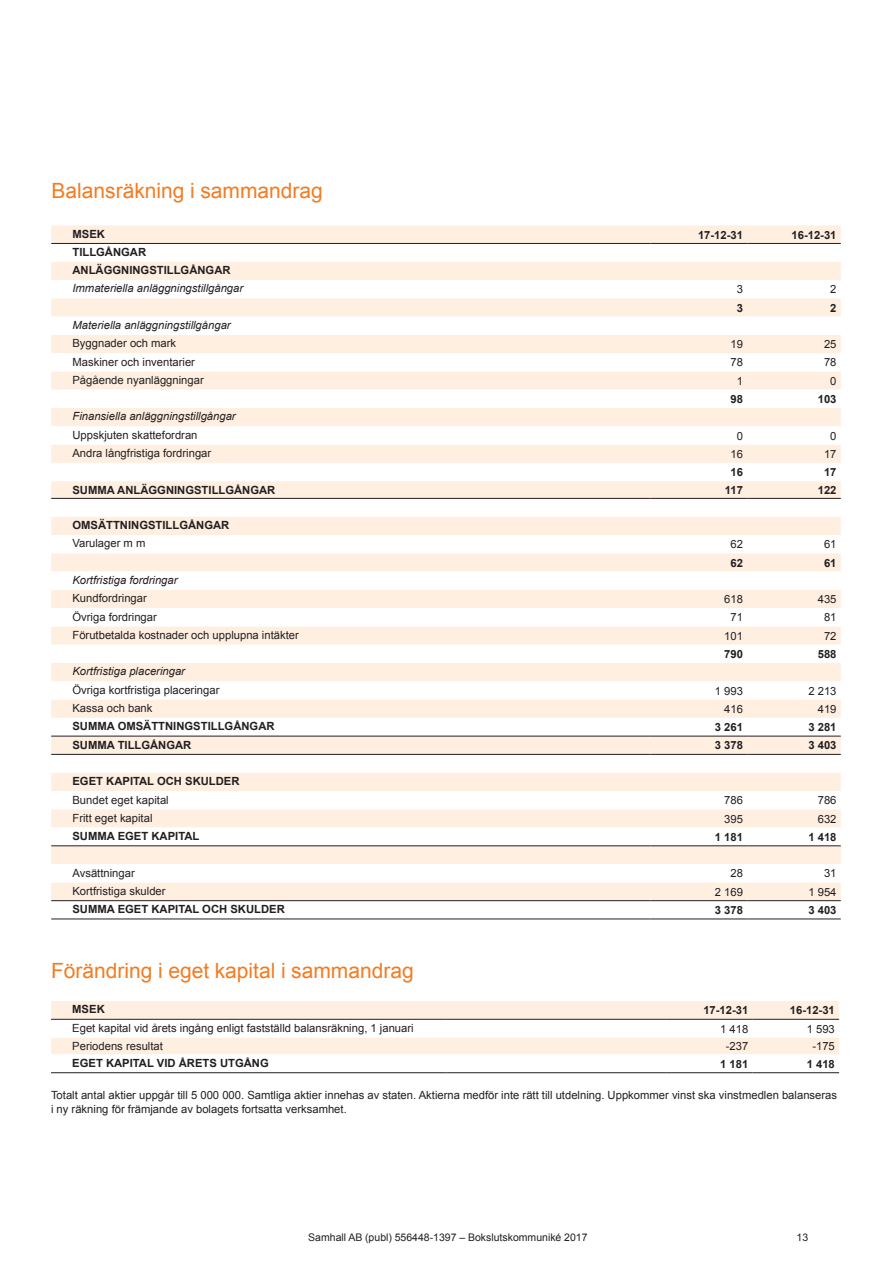
<style>
.page{position:relative;width:893px;height:1263px;background:#fff}
.page>*{position:absolute;margin:0;border:0;box-sizing:border-box;transform-origin:0 0}
.t1{font:21px "Arial";color:#f47b21}
.t2{font:11.25px/14.2px "Arial";color:#231f20}
.t3{font:700 11.25px/18.3px "Arial";color:#231f20}
.t4{font:italic 11.25px "Arial";color:#231f20}
.t5{font:10.5px "Arial";color:#231f20}
</style>
<div class="page">
<svg style="left:51px;top:225px;width:790px;height:18px;fill:#feefe1"></svg>
<svg style="left:51px;top:262px;width:790px;height:640px;fill:#feefe1"></svg>
<svg style="left:51px;top:681px;width:790px;height:164px"></svg>
<hr style="left:51px;top:243px;width:600px;height:1px;background:#231f20">
<hr style="left:651px;top:243px;width:96px;height:1px;background:#231f20">
<hr style="left:747px;top:243px;width:94px;height:1px;background:#231f20">
<hr style="left:51px;top:498px;width:600px;height:1px;background:#231f20">
<hr style="left:651px;top:498px;width:96px;height:1px;background:#231f20">
<hr style="left:747px;top:498px;width:94px;height:1px;background:#231f20">
<hr style="left:51px;top:736px;width:600px;height:1px;background:#231f20">
<hr style="left:651px;top:736px;width:96px;height:1px;background:#231f20">
<hr style="left:747px;top:736px;width:94px;height:1px;background:#231f20">
<hr style="left:51px;top:754px;width:600px;height:1px;background:#231f20">
<hr style="left:651px;top:754px;width:96px;height:1px;background:#231f20">
<hr style="left:747px;top:754px;width:94px;height:1px;background:#231f20">
<hr style="left:51px;top:900px;width:600px;height:1px;background:#231f20">
<hr style="left:651px;top:900px;width:96px;height:1px;background:#231f20">
<hr style="left:747px;top:900px;width:94px;height:1px;background:#231f20">
<hr style="left:51px;top:918px;width:600px;height:1px;background:#231f20">
<hr style="left:651px;top:918px;width:96px;height:1px;background:#231f20">
<hr style="left:747px;top:918px;width:94px;height:1px;background:#231f20">
<hr style="left:51px;top:845px;width:600px;height:1px;background:#231f20">
<hr style="left:651px;top:845px;width:96px;height:1px;background:#231f20">
<hr style="left:747px;top:845px;width:94px;height:1px;background:#231f20">
<svg style="left:51px;top:1001px;width:788px;height:53px"></svg>
<hr style="left:51px;top:1019px;width:395px;height:1px;background:#231f20">
<hr style="left:446px;top:1019px;width:220px;height:1px;background:#231f20">
<hr style="left:666px;top:1019px;width:87px;height:1px;background:#231f20">
<hr style="left:753px;top:1019px;width:86px;height:1px;background:#231f20">
<hr style="left:51px;top:1072px;width:395px;height:1px;background:#231f20">
<hr style="left:446px;top:1072px;width:220px;height:1px;background:#231f20">
<hr style="left:666px;top:1072px;width:87px;height:1px;background:#231f20">
<hr style="left:753px;top:1072px;width:86px;height:1px;background:#231f20">
<h1 class="t1" style="left:52px;top:177px;width:273px">Balansräkning i sammandrag</h1>
<p class="t3" style="left:72px;top:225px;width:34px">MSEK</p>
<p class="t3" style="left:698px;top:226px;width:47px">17-12-31</p>
<p class="t3" style="left:791px;top:226px;width:47px">16-12-31</p>
<p class="t3" style="left:72px;top:243px;width:160px">TILLGÅNGAR<br>ANLÄGGNINGSTILLGÅNGAR</p>
<p class="t4" style="left:72px;top:281px;width:172px">Immateriella anläggningstillgångar</p>
<p class="t2" style="left:737px;top:282px;width:8px">3</p>
<p class="t2" style="left:830px;top:282px;width:8px">2</p>
<p class="t3" style="left:737px;top:299px;width:8px">3</p>
<p class="t3" style="left:830px;top:299px;width:8px">2</p>
<p class="t4" style="left:72px;top:318px;width:160px">Materiella anläggningstillgångar</p>
<p class="t2" style="left:72px;top:336px;width:105px">Byggnader och mark</p>
<p class="t2" style="left:731px;top:337px;width:14px">19</p>
<p class="t2" style="left:824px;top:337px;width:14px">25</p>
<p class="t2" style="left:72px;top:355px;width:124px">Maskiner och inventarier</p>
<p class="t2" style="left:731px;top:355px;width:14px">78</p>
<p class="t2" style="left:824px;top:355px;width:14px">78</p>
<p class="t2" style="left:72px;top:373px;width:133px">Pågående nyanläggningar</p>
<p class="t2" style="left:737px;top:374px;width:8px">1</p>
<p class="t2" style="left:830px;top:374px;width:8px">0</p>
<p class="t3" style="left:731px;top:390px;width:14px">98</p>
<p class="t3" style="left:818px;top:390px;width:20px">103</p>
<p class="t4" style="left:72px;top:409px;width:165px">Finansiella anläggningstillgångar</p>
<p class="t2" style="left:72px;top:428px;width:127px">Uppskjuten skattefordran</p>
<p class="t2" style="left:737px;top:429px;width:8px">0</p>
<p class="t2" style="left:830px;top:429px;width:8px">0</p>
<p class="t2" style="left:72px;top:446px;width:140px">Andra långfristiga fordringar</p>
<p class="t2" style="left:731px;top:447px;width:14px">16</p>
<p class="t2" style="left:824px;top:447px;width:14px">17</p>
<p class="t3" style="left:731px;top:463px;width:14px">16</p>
<p class="t3" style="left:824px;top:463px;width:14px">17</p>
<p class="t3" style="left:72px;top:481px;width:204px">SUMMA ANLÄGGNINGSTILLGÅNGAR</p>
<p class="t3" style="left:725px;top:481px;width:20px">117</p>
<p class="t3" style="left:818px;top:481px;width:20px">122</p>
<p class="t3" style="left:72px;top:516px;width:158px">OMSÄTTNINGSTILLGÅNGAR</p>
<p class="t2" style="left:72px;top:536px;width:74px">Varulager m m</p>
<p class="t2" style="left:731px;top:537px;width:14px">62</p>
<p class="t2" style="left:824px;top:537px;width:14px">61</p>
<p class="t3" style="left:731px;top:554px;width:14px">62</p>
<p class="t3" style="left:824px;top:554px;width:14px">61</p>
<p class="t4" style="left:72px;top:573px;width:107px">Kortfristiga fordringar</p>
<p class="t2" style="left:72px;top:591px;width:76px">Kundfordringar</p>
<p class="t2" style="left:724px;top:592px;width:20px">618</p>
<p class="t2" style="left:818px;top:592px;width:20px">435</p>
<p class="t2" style="left:72px;top:610px;width:86px">Övriga fordringar</p>
<p class="t2" style="left:731px;top:610px;width:14px">71</p>
<p class="t2" style="left:824px;top:610px;width:14px">81</p>
<p class="t2" style="left:72px;top:628px;width:228px">Förutbetalda kostnader och upplupna intäkter</p>
<p class="t2" style="left:724px;top:629px;width:20px">101</p>
<p class="t2" style="left:824px;top:629px;width:14px">72</p>
<p class="t3" style="left:724px;top:645px;width:20px">790</p>
<p class="t3" style="left:818px;top:645px;width:20px">588</p>
<p class="t4" style="left:72px;top:664px;width:114px">Kortfristiga placeringar</p>
<p class="t2" style="left:72px;top:683px;width:148px">Övriga kortfristiga placeringar</p>
<p class="t2" style="left:715px;top:684px;width:30px">1 993</p>
<p class="t2" style="left:808px;top:684px;width:30px">2 213</p>
<p class="t2" style="left:72px;top:701px;width:82px">Kassa och bank</p>
<p class="t2" style="left:724px;top:702px;width:20px">416</p>
<p class="t2" style="left:818px;top:702px;width:20px">419</p>
<p class="t3" style="left:72px;top:718px;width:204px">SUMMA OMSÄTTNINGSTILLGÅNGAR</p>
<p class="t3" style="left:715px;top:718px;width:30px">3 261</p>
<p class="t3" style="left:808px;top:718px;width:30px">3 281</p>
<p class="t3" style="left:72px;top:736px;width:120px">SUMMA TILLGÅNGAR</p>
<p class="t3" style="left:715px;top:737px;width:30px">3 378</p>
<p class="t3" style="left:808px;top:737px;width:30px">3 403</p>
<p class="t3" style="left:72px;top:772px;width:169px">EGET KAPITAL OCH SKULDER</p>
<p class="t2" style="left:72px;top:792px;width:98px">Bundet eget kapital</p>
<p class="t2" style="left:724px;top:793px;width:20px">786</p>
<p class="t2" style="left:818px;top:793px;width:20px">786</p>
<p class="t2" style="left:72px;top:811px;width:82px">Fritt eget kapital</p>
<p class="t2" style="left:724px;top:812px;width:20px">395</p>
<p class="t2" style="left:818px;top:812px;width:20px">632</p>
<p class="t3" style="left:72px;top:827px;width:128px">SUMMA EGET KAPITAL</p>
<p class="t3" style="left:715px;top:828px;width:30px">1 181</p>
<p class="t3" style="left:808px;top:828px;width:30px">1 418</p>
<p class="t2" style="left:72px;top:866px;width:64px">Avsättningar</p>
<p class="t2" style="left:731px;top:866px;width:14px">28</p>
<p class="t2" style="left:824px;top:866px;width:14px">31</p>
<p class="t2" style="left:72px;top:884px;width:95px">Kortfristiga skulder</p>
<p class="t2" style="left:715px;top:885px;width:30px">2 169</p>
<p class="t2" style="left:808px;top:885px;width:30px">1 954</p>
<p class="t3" style="left:72px;top:900px;width:214px">SUMMA EGET KAPITAL OCH SKULDER</p>
<p class="t3" style="left:715px;top:901px;width:30px">3 378</p>
<p class="t3" style="left:808px;top:901px;width:30px">3 403</p>
<h1 class="t1" style="left:51px;top:957px;width:364px">Förändring i eget kapital i sammandrag</h1>
<p class="t3" style="left:72px;top:1001px;width:34px">MSEK</p>
<p class="t3" style="left:703px;top:1001px;width:47px">17-12-31</p>
<p class="t3" style="left:790px;top:1001px;width:47px">16-12-31</p>
<p class="t2" style="left:72px;top:1021px;width:343px">Eget kapital vid årets ingång enligt fastställd balansräkning, 1 januari</p>
<p class="t2" style="left:720px;top:1021px;width:30px">1 418</p>
<p class="t2" style="left:807px;top:1021px;width:30px">1 593</p>
<p class="t2" style="left:72px;top:1039px;width:92px">Periodens resultat</p>
<p class="t2" style="left:726px;top:1039px;width:24px">-237</p>
<p class="t2" style="left:812px;top:1039px;width:24px">-175</p>
<p class="t3" style="left:72px;top:1054px;width:198px">EGET KAPITAL VID ÅRETS UTGÅNG</p>
<p class="t3" style="left:720px;top:1055px;width:30px">1 181</p>
<p class="t3" style="left:807px;top:1055px;width:30px">1 418</p>
<p class="t2" style="left:51px;top:1088px;width:787px">Totalt antal aktier uppgår till 5 000 000. Samtliga aktier innehas av staten. Aktierna medför inte rätt till utdelning. Uppkommer vinst ska vinstmedlen balanseras i ny räkning för främjande av bolagets fortsatta verksamhet.</p>
<p class="t5" style="left:308px;top:1230px;width:281px">Samhall AB (publ) 556448-1397 – Bokslutskommuniké 2017</p>
<p class="t5" style="left:797px;top:1230px;width:13px">13</p>
</div>
